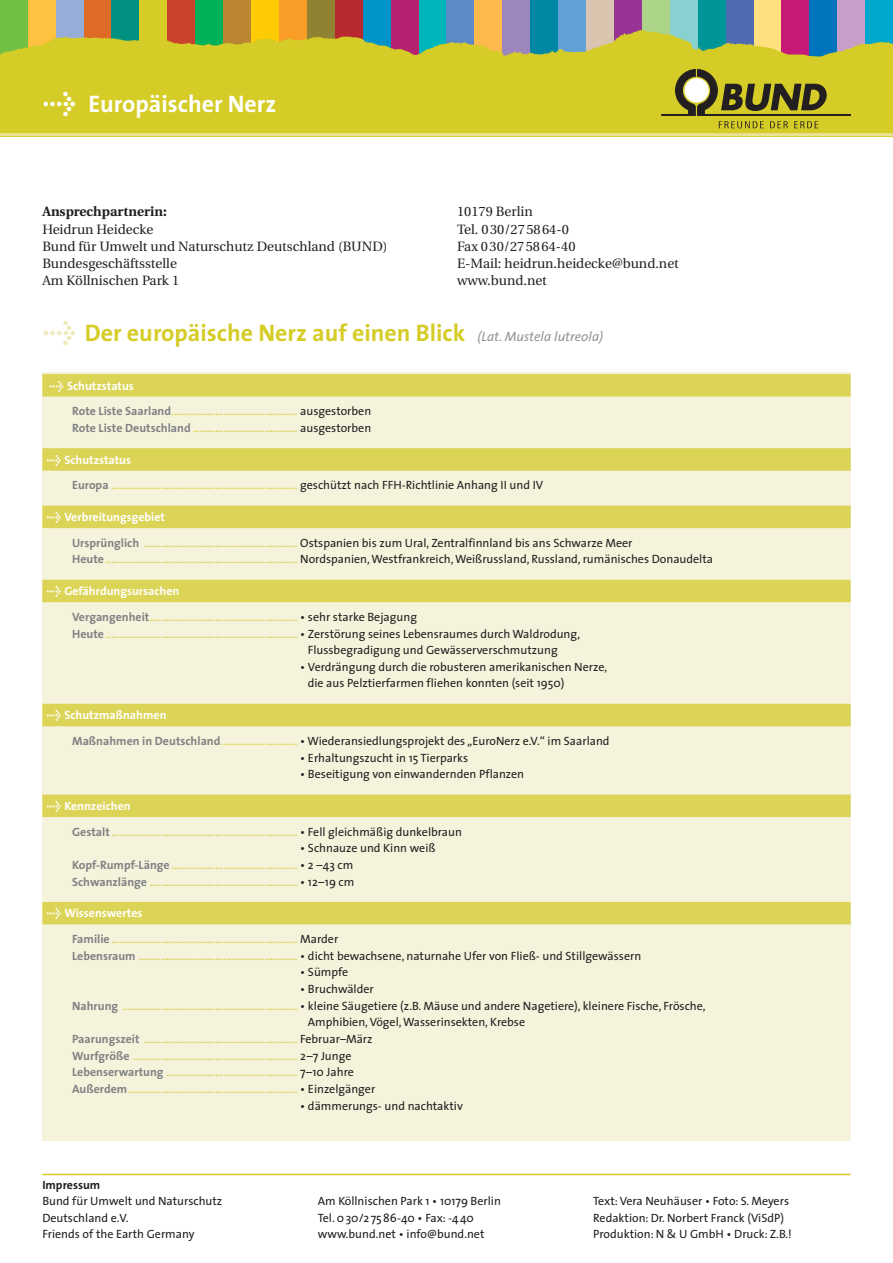
<style>
.page{position:relative;width:893px;height:1263px;background:#fff}
.page>*{position:absolute;margin:0;border:0;box-sizing:border-box;transform-origin:0 0}
.t1{font:700 27px "Meta Plus";color:#f0ebbd}
.t2{font:700 24px "The Sans";color:#d5cc27}
.t3{font:700 24px "The Sans";color:#fff}
.t4{font:13.5px/17.2px "Utopia";color:#231f20}
.t5{font:700 13.5px "Utopia";color:#231f20}
.t6{font:12px/25.7px "The Sans";color:#d5cc27}
.t7{font:12px/16.5px "The Sans";color:#231f20}
.t8{font:700 12px "The Sans";color:#231f20}
.s1{font-family:"Meta Plus";font-size:27px}
.s2{font-weight:400;font-style:italic;font-size:13.5px;color:#939598}
.s3{font-family:"Meta Plus";font-weight:700;color:#fff}
.s4{font-weight:700;color:#fff}
.s5{font-weight:700;color:#808284}
.s6{color:#231f20}
.s7{color:#d5cc27}
</style>
<div class="page">
<div style="left:42px;top:372px;width:808px;height:769px;background:#f6f3dc"></div>
<hr style="left:42px;top:1174px;width:808px;height:1px;background:#d5cc27">
<img style="left:0;top:0;width:892px;height:133px">
<hr style="left:0;top:133px;width:892px;height:3px;background:#e8e196">
<svg style="left:661px;top:69px;width:189px;height:59px;background:#a39c2d"></svg>
<div style="left:42px;top:374px;width:808px;height:23px;background:#dcd457"></div>
<div style="left:42px;top:448px;width:808px;height:23px;background:#dcd457"></div>
<div style="left:42px;top:506px;width:808px;height:22px;background:#dcd457"></div>
<div style="left:42px;top:580px;width:808px;height:22px;background:#dcd457"></div>
<div style="left:42px;top:704px;width:808px;height:22px;background:#dcd457"></div>
<div style="left:42px;top:795px;width:808px;height:22px;background:#dcd457"></div>
<div style="left:42px;top:902px;width:808px;height:22px;background:#dcd457"></div>
<h2 class="t3" style="left:42px;top:95px;width:235px"><span class="s1">&gt;</span> Europäischer Nerz</h2>
<p class="t5" style="left:42px;top:206px;width:126px">Ansprechpartnerin:</p>
<p class="t4" style="left:42px;top:222px;width:347px">Heidrun Heidecke<br>Bund für Umwelt und Naturschutz Deutschland (BUND)<br>Bundesgeschäftsstelle<br>Am Köllnischen Park 1</p>
<p class="t4" style="left:457px;top:204px;width:223px">10179 Berlin<br>Tel. 030/275864-0<br>Fax 030/275864-40<br>E-Mail: heidrun.heidecke@bund.net www.bund.net</p>
<h2 class="t2" style="left:85px;top:324px;width:520px">Der europäische Nerz auf einen Blick <span class="s2">(Lat. Mustela lutreola)</span></h2>
<p class="t6" style="left:72px;top:374px;width:300px;text-indent:-23px"><span class="s3">&gt;</span> <span class="s4">Schutzstatus<br></span><span class="s5">Rote Liste Saarland</span>.............................................. <span class="s6">ausgestorben</span></p>
<p class="t6" style="left:72px;top:416px;width:300px"><span class="s5">Rote Liste Deutschland</span> ...................................... <span class="s6">ausgestorben</span></p>
<p class="t6" style="left:72px;top:448px;width:472px;text-indent:-26px"><span class="s3">&gt;</span> <span class="s4">Schutzstatus<br></span><span class="s5">Europa</span> .................................................................... <span class="s6">geschützt nach FFH-Richtlinie Anhang II und IV</span></p>
<p class="t6" style="left:72px;top:505px;width:562px;text-indent:-26px"><span class="s3">&gt;</span> <span class="s4">Verbreitungsgebiet<br></span><span class="s5">Ursprünglich</span> ........................................................ <span class="s6">Ostspanien bis zum Ural, Zentralfinnland bis ans Schwarze Meer</span></p>
<p class="t6" style="left:72px;top:548px;width:642px"><span class="s5">Heute</span> ...................................................................... <span class="s6">Nordspanien, Westfrankreich, Weißrussland, Russland, rumänisches Donaudelta</span></p>
<p class="t6" style="left:72px;top:580px;width:346px;text-indent:-26px"><span class="s3">&gt;</span> <span class="s4">Gefährdungsursachen<br></span><span class="s5">Vergangenheit</span>...................................................... <span class="s6">• sehr starke Bejagung</span></p>
<p class="t7" style="left:308px;top:626px;width:274px;text-indent:-236px"><span class="s5">Heute</span> <span class="s7">......................................................................</span> • Zerstörung seines Lebensraumes durch Waldrodung,<br>Flussbegradigung und Gewässerverschmutzung</p>
<p class="t7" style="left:308px;top:660px;width:301px;text-indent:-8px">• Verdrängung durch die robusteren amerikanischen Nerze, die aus Pelztierfarmen fliehen konnten (seit 1950)</p>
<p class="t7" style="left:72px;top:704px;width:539px;line-height:25.7px;text-indent:-26px"><span class="s3">&gt;</span> <span class="s4">Schutzmaßnahmen<br></span><span class="s5">Maßnahmen in Deutschland</span><span class="s7">............................</span> • Wiederansiedlungsprojekt des „EuroNerz e.V.“ im Saarland</p>
<p class="t7" style="left:300px;top:750px;width:169px">• Erhaltungszucht in 15 Tierparks</p>
<p class="t7" style="left:300px;top:767px;width:225px">• Beseitigung von einwandernden Pflanzen</p>
<p class="t6" style="left:72px;top:794px;width:391px;text-indent:-26px"><span class="s3">&gt;</span> <span class="s4">Kennzeichen<br></span><span class="s5">Gestalt</span>.................................................................... <span class="s6">• Fell gleichmäßig dunkelbraun</span></p>
<p class="t6" style="left:72px;top:841px;width:365px;line-height:16.6px;text-indent:228px"><span class="s6">• Schnauze und Kinn weiß<br></span><span class="s5">Kopf-Rumpf-Länge</span> .............................................. <span class="s6">• 2 –43 cm<br></span><span class="s5">Schwanzlänge</span> ...................................................... <span class="s6">• 12–19 cm</span></p>
<p class="t6" style="left:72px;top:902px;width:268px;text-indent:-26px"><span class="s3">&gt;</span> <span class="s4">Wissenswertes<br></span><span class="s5">Familie</span> .................................................................... <span class="s6">Marder</span></p>
<p class="t6" style="left:72px;top:944px;width:570px"><span class="s5">Lebensraum</span> .......................................................... <span class="s6">• dicht bewachsene, naturnahe Ufer von Fließ- und Stillgewässern</span></p>
<p class="t7" style="left:300px;top:965px;width:49px">• Sümpfe</p>
<p class="t7" style="left:300px;top:982px;width:75px">• Bruchwälder</p>
<p class="t7" style="left:72px;top:999px;width:635px"><span class="s5">Nahrung</span> <span class="s7">................................................................</span> • kleine Säugetiere (z.B. Mäuse und andere Nagetiere), kleinere Fische, Frösche,</p>
<p class="t7" style="left:308px;top:1015px;width:219px">Amphibien, Vögel, Wasserinsekten, Krebse</p>
<p class="t6" style="left:72px;top:1027px;width:302px"><span class="s5">Paarungszeit</span> ........................................................ <span class="s6">Februar–März</span></p>
<p class="t6" style="left:72px;top:1044px;width:281px"><span class="s5">Wurfgröße</span> ............................................................ <span class="s6">2–7 Junge</span></p>
<p class="t6" style="left:72px;top:1061px;width:283px"><span class="s5">Lebenserwartung</span> ................................................ <span class="s6">7–10 Jahre</span></p>
<p class="t6" style="left:72px;top:1077px;width:305px"><span class="s5">Außerdem</span>.............................................................. <span class="s6">• Einzelgänger</span></p>
<p class="t7" style="left:300px;top:1098px;width:164px">• dämmerungs- und nachtaktiv</p>
<h1 class="t1" style="left:42px;top:321px;width:35px">&gt;</h1>
<p class="t8" style="left:42px;top:1180px;width:59px">Impressum</p>
<p class="t7" style="left:42px;top:1194px;width:181px">Bund für Umwelt und Naturschutz<br>Deutschland e.V.<br>Friends of the Earth Germany</p>
<p class="t7" style="left:318px;top:1194px;width:185px">Am Köllnischen Park 1 • 10179 Berlin<br>Tel. 0 30/2 75 86-40 • Fax: -4 40 www.bund.net • info@bund.net</p>
<p class="t7" style="left:593px;top:1194px;width:200px">Text: Vera Neuhäuser • Foto: S. Meyers<br>Redaktion: Dr. Norbert Franck (ViSdP)<br>Produktion: N &amp; U GmbH • Druck: Z.B.!</p>
</div>
